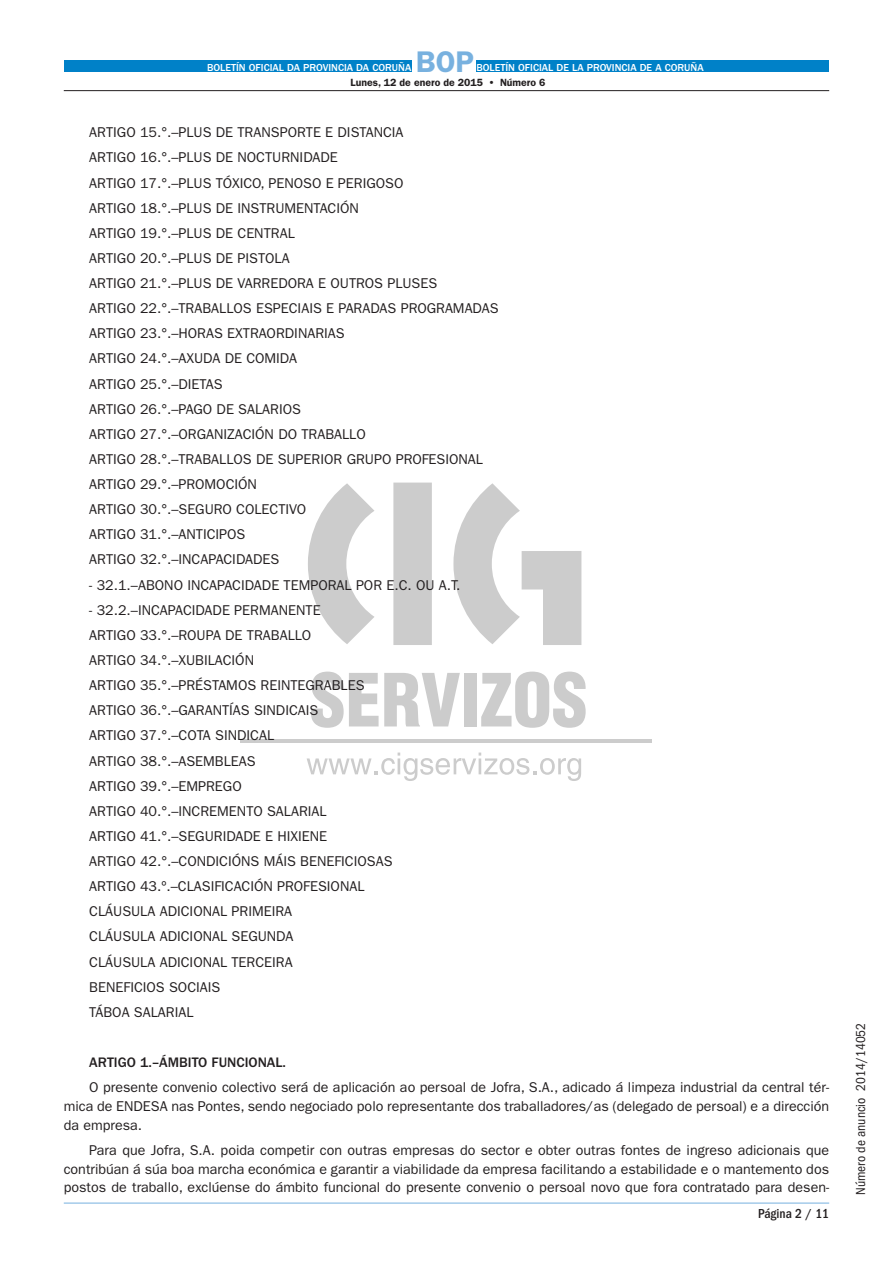
<style>
.page{position:relative;width:893px;height:1263px;background:#fff}
.page>*{position:absolute;margin:0;border:0;box-sizing:border-box;transform-origin:0 0}
.t1{font:600 30px "ITC Franklin Gothic Std";color:#78b1df}
.t2{font:14.25px/25px "ITC Franklin Gothic Std";color:#231f20}
.t3{font:500 14.25px "ITC Franklin Gothic Std";color:#231f20}
.t4{font:condensed 13.5px "ITC Franklin Gothic Std";color:#231f20}
.t5{font:500 condensed 13.5px "ITC Franklin Gothic Std";color:#231f20}
.t6{font:500 10.5px "ITC Franklin Gothic Std";color:#fff}
.t7{font:600 10.5px "ITC Franklin Gothic Std";color:#231f20}
</style>
<div class="page">
<svg style="left:308px;top:483px;width:273px;height:162px"></svg>
<hr style="left:240px;top:739px;width:411px;height:3px;background:#ccc">
<svg style="left:307px;top:752px;width:274px;height:29px"></svg>
<svg style="left:311px;top:672px;width:149px;height:56px"></svg>
<div style="left:464px;top:673px;width:13px;height:53px;background:#ccc"></div>
<svg style="left:481px;top:672px;width:105px;height:56px"></svg>
<div style="left:64px;top:60px;width:347px;height:12px;background:#0081c8"></div>
<div style="left:476px;top:60px;width:353px;height:12px;background:#0081c8"></div>
<hr style="left:64px;top:90px;width:765px;height:1px;background:#231f20">
<hr style="left:64px;top:1203px;width:765px;height:1px;background:#76b1df">
<p class="t6" style="left:207px;top:62px;width:206px">BOLETÍN OFICIAL DA PROVINCIA DA CORUÑA</p>
<h1 class="t1" style="left:416px;top:44px;width:60px">BOP</h1>
<p class="t6" style="left:476px;top:62px;width:229px">BOLETÍN OFICIAL DE LA PROVINCIA DE A CORUÑA</p>
<p class="t7" style="left:351px;top:76px;width:196px">Lunes, 12 de enero de 2015 • Número 6</p>
<p class="t2" style="left:89px;top:120px;width:411px">ARTIGO 15.°.–PLUS DE TRANSPORTE E DISTANCIA<br>ARTIGO 16.°.–PLUS DE NOCTURNIDADE<br>ARTIGO 17.°.–PLUS TÓXICO, PENOSO E PERIGOSO<br>ARTIGO 18.°.–PLUS DE INSTRUMENTACIÓN<br>ARTIGO 19.°.–PLUS DE CENTRAL<br>ARTIGO 20.°.–PLUS DE PISTOLA<br>ARTIGO 21.°.–PLUS DE VARREDORA E OUTROS PLUSES<br>ARTIGO 22.°.–TRABALLOS ESPECIAIS E PARADAS PROGRAMADAS ARTIGO 23.°.–HORAS EXTRAORDINARIAS<br>ARTIGO 24.°.–AXUDA DE COMIDA<br>ARTIGO 25.°.–DIETAS<br>ARTIGO 26.°.–PAGO DE SALARIOS<br>ARTIGO 27.°.–ORGANIZACIÓN DO TRABALLO<br>ARTIGO 28.°.–TRABALLOS DE SUPERIOR GRUPO PROFESIONAL ARTIGO 29.°.–PROMOCIÓN<br>ARTIGO 30.°.–SEGURO COLECTIVO<br>ARTIGO 31.°.–ANTICIPOS<br>ARTIGO 32.°.–INCAPACIDADES</p>
<p class="t2" style="left:89px;top:572px;width:373px">- 32.1.–ABONO INCAPACIDADE TEMPORAL POR E.C. OU A.T.</p>
<p class="t2" style="left:89px;top:597px;width:305px">- 32.2.–INCAPACIDADE PERMANENTE<br>ARTIGO 33.°.–ROUPA DE TRABALLO<br>ARTIGO 34.°.–XUBILACIÓN<br>ARTIGO 35.°.–PRÉSTAMOS REINTEGRABLES<br>ARTIGO 36.°.–GARANTÍAS SINDICAIS<br>ARTIGO 37.°.–COTA SINDICAL<br>ARTIGO 38.°.–ASEMBLEAS<br>ARTIGO 39.°.–EMPREGO<br>ARTIGO 40.°.–INCREMENTO SALARIAL<br>ARTIGO 41.°.–SEGURIDADE E HIXIENE<br>ARTIGO 42.°.–CONDICIÓNS MÁIS BENEFICIOSAS<br>ARTIGO 43.º.–CLASIFICACIÓN PROFESIONAL<br>CLÁUSULA ADICIONAL PRIMEIRA<br>CLÁUSULA ADICIONAL SEGUNDA<br>CLÁUSULA ADICIONAL TERCEIRA<br>BENEFICIOS SOCIAIS<br>TÁBOA SALARIAL</p>
<p class="t3" style="left:89px;top:1054px;width:198px">ARTIGO 1.–ÁMBITO FUNCIONAL.</p>
<p class="t2" style="left:64px;top:1078px;width:767px;line-height:18.8px;text-align:justify;text-indent:26px">O presente convenio colectivo será de aplicación ao persoal de Jofra, S.A., adicado á limpeza industrial da central tér&shy;mica de ENDESA nas Pontes, sendo negociado polo representante dos traballadores/as (delegado de persoal) e a dirección da empresa.</p>
<p class="t2" style="left:64px;top:1141px;width:767px;line-height:18.8px;text-align:justify;text-indent:26px">Para que Jofra, S.A. poida competir con outras empresas do sector e obter outras fontes de ingreso adicionais que contribúan á súa boa marcha económica e garantir a viabilidade da empresa facilitando a estabilidade e o mantemento dos postos de traballo, exclúense do ámbito funcional do presente convenio o persoal novo que fora contratado para desen-</p>
<p class="t5" style="left:758px;top:1206px;width:73px">Página 2 / 11</p>
<p class="t4" style="left:853px;top:1195px;width:174px;rotate:-90deg">Número de anuncio 2014/14052</p>
</div>
